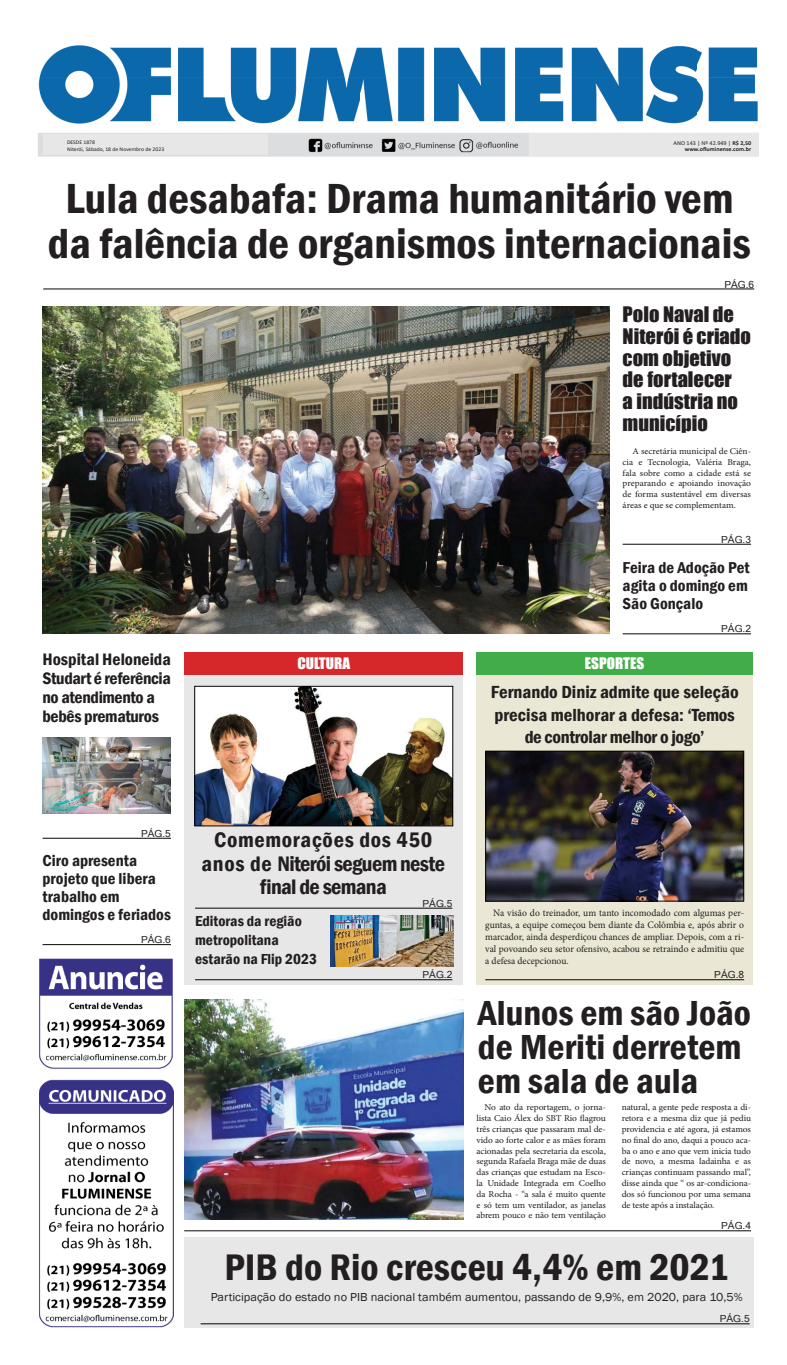
<style>
.page{position:relative;width:787px;height:1365px;background:#fff}
.page>*{position:absolute;margin:0;border:0;box-sizing:border-box;transform-origin:0 0}
.t1{font:600 condensed 43.23px/45.1px "Franklin Gothic";color:#231f20;text-align:center;scale:1.04 1}
.t2{font:600 condensed 37.98px "Franklin Gothic";color:#231f20;scale:1.04 1}
.t3{font:600 condensed 35.79px/34.2px "Franklin Gothic";color:#231f20;scale:1.04 1}
.t4{font:600 condensed 21.61px/23.4px "Franklin Gothic";letter-spacing:-.03em;color:#231f20;text-align:center;scale:1.04 1}
.t5{font:19.69px/21.6px "Impact";color:#231f20;scale:1.04 1}
.t6{font:600 condensed 18.03px/22.5px "Franklin Gothic";color:#231f20;text-align:center;scale:1.04 1}
.t7{font:600 condensed 17.06px/19px "Franklin Gothic";letter-spacing:-.02em;color:#231f20;scale:1.04 1}
.t8{font:600 condensed 16.19px/18px "Franklin Gothic";color:#231f20;scale:1.04 1}
.t9{font:600 condensed 14.88px/18.9px "Franklin Gothic";color:#231f20;scale:1.04 1}
.t10{font:14.61px "Impact";color:#fff;scale:1.04 1}
.t11{font:11.9px "Franklin Gothic";color:#231f20;scale:1.04 1}
.t12{font:9.89px/11.9px "Minion Pro";color:#231f20;text-align:justify}
.t13{font:9.71px "Microsoft Sans Serif";color:#231f20;scale:1.04 1}
.t14{font:9.01px/10.8px "Minion Pro";letter-spacing:-.01em;color:#231f20;text-align:justify;scale:1.04 1}
.t15{font:700 5.95px/6.6px "Calibri";color:#231f20;text-align:right;scale:1.04 1}
.t16{font:5.51px/6.6px "Calibri";color:#231f20;scale:1.04 1}
.s1{font-weight:400}
</style>
<div class="page">
<img style="left:38px;top:45px;width:720px;height:112px">
<img style="left:39px;top:958px;width:134px;height:369px">
<div style="left:43px;top:134px;width:224px;height:21px;background:#e8e7e8"></div>
<div style="left:529px;top:133px;width:229px;height:23px;background:#e8e7e8"></div>
<hr style="left:43px;top:288px;width:711px;height:1px;background:#000">
<hr style="left:622px;top:633px;width:128px;height:1px;background:#000">
<hr style="left:622px;top:544px;width:128px;height:1px;background:#000">
<hr style="left:43px;top:838px;width:128px;height:1px;background:#000">
<hr style="left:43px;top:944px;width:128px;height:1px;background:#000">
<div style="left:184px;top:659px;width:279px;height:325px;background:#e8e7e8"></div>
<div style="left:184px;top:651px;width:279px;height:23px;background:#d6282b"></div>
<div style="left:476px;top:659px;width:276px;height:325px;background:#eae8d4"></div>
<div style="left:476px;top:651px;width:276px;height:23px;background:#40ad49"></div>
<div style="left:184px;top:1237px;width:570px;height:90px;background:#e8e7e8"></div>
<hr style="left:485px;top:979px;width:258px;height:1px;background:#000">
<hr style="left:200px;top:1323px;width:549px;height:1px;background:#000">
<hr style="left:195px;top:907px;width:257px;height:1px;background:#000">
<hr style="left:195px;top:979px;width:257px;height:1px;background:#000">
<hr style="left:184px;top:1230px;width:566px;height:1px;background:#000">
<img style="left:487px;top:752px;width:254px;height:147px">
<div style="left:485px;top:750px;width:258px;height:151px;border:1px solid #000"></div>
<img style="left:196px;top:687px;width:255px;height:137px">
<div style="left:194px;top:685px;width:259px;height:141px;border:1px solid #000"></div>
<img style="left:43px;top:307px;width:566px;height:327px">
<img style="left:184px;top:999px;width:279px;height:219px">
<img style="left:43px;top:737px;width:128px;height:76px">
<img style="left:330px;top:915px;width:123px;height:51px">
<p class="t16" style="left:67px;top:140px;width:95px">DESDE 1878<br>Niterói, Sábado, 18 de Novembro de 2023</p>
<p class="t15" style="left:673px;top:139px;width:76px"><span class="s1">ANO 143 | Nº 42.949 |</span> R$ 2,50 www.ofluminense.com.br</p>
<h1 class="t1" style="left:48px;top:179px;width:677px">Lula desabafa: Drama humanitário vem da falência de organismos internacionais</h1>
<p class="t13" style="left:724px;top:278px;width:30px">PÁG.6</p>
<h3 class="t5" style="left:622px;top:304px;width:125px">Polo Naval de<br>Niterói é criado com objetivo de fortalecer<br>a indústria no município</h3>
<p class="t14" style="left:622px;top:446px;width:125px;text-indent:10px">A secretária municipal de Ciên&shy;cia e Tecnologia, Valéria Braga, fala sobre como a cidade está se preparando e apoiando inovação de forma sustentável em diversas áreas e que se complementam.</p>
<p class="t13" style="left:720px;top:534px;width:30px">PÁG.3</p>
<h3 class="t8" style="left:622px;top:559px;width:124px">Feira de Adoção Pet agita o domingo em<br>São Gonçalo</h3>
<h3 class="t7" style="left:43px;top:650px;width:125px">Hospital Heloneida<br>Studart é referência no atendimento a bebês prematuros</h3>
<h3 class="t10" style="left:297px;top:656px;width:52px">CULTURA</h3>
<h3 class="t10" style="left:584px;top:656px;width:59px">ESPORTES</h3>
<p class="t13" style="left:720px;top:623px;width:30px">PÁG.2</p>
<h3 class="t6" style="left:490px;top:682px;width:240px">Fernando Diniz admite que seleção precisa melhorar a defesa: ‘Temos de controlar melhor o jogo’</h3>
<p class="t13" style="left:141px;top:827px;width:30px">PÁG.5</p>
<h3 class="t8" style="left:43px;top:852px;width:125px">Ciro apresenta projeto que libera trabalho em domingos e feriados</h3>
<p class="t13" style="left:141px;top:934px;width:30px">PÁG.6</p>
<h3 class="t4" style="left:201px;top:829px;width:236px">Comemorações dos 450 anos de Niterói seguem neste final de semana</h3>
<h3 class="t9" style="left:195px;top:912px;width:119px">Editoras da região metropolitana estarão na Flip 2023</h3>
<p class="t13" style="left:422px;top:897px;width:30px">PÁG.5</p>
<p class="t13" style="left:422px;top:969px;width:30px">PÁG.2</p>
<p class="t12" style="left:485px;top:907px;width:260px;text-indent:8px">Na visão do treinador, um tanto incomodado com algumas per&shy;guntas, a equipe começou bem diante da Colômbia e, após abrir o marcador, ainda desperdiçou chances de ampliar. Depois, com a ri&shy;val povoando seu setor ofensivo, acabou se retraindo e admitiu que a defesa decepcionou.</p>
<p class="t13" style="left:714px;top:969px;width:30px">PÁG.8</p>
<h3 class="t3" style="left:477px;top:997px;width:264px">Alunos em são João de Meriti derretem em sala de aula</h3>
<p class="t14" style="left:476px;top:1102px;width:126px;text-indent:8px">No ato da reportagem, o jorna&shy;lista Caio Álex do SBT Rio flagrou três crianças que passaram mal de&shy;vido ao forte calor e as mães foram acionadas pela secretaria da escola, segunda Rafaela Braga mãe de duas das crianças que estudam na Esco&shy;la Unidade Integrada em Coelho da Rocha - “a sala é muito quente e só tem um ventilador, as janelas abrem pouco e não tem ventilação</p>
<p class="t14" style="left:621px;top:1102px;width:126px">natural, a gente pede resposta a di&shy;retora e a mesma diz que já pediu providencia e até agora, já estamos no final do ano, daqui a pouco aca&shy;ba o ano e ano que vem inicia tudo de novo, a mesma ladainha e as crianças continuam passando mal”, disse ainda que “ os ar-condiciona&shy;dos só funcionou por uma semana de teste após a instalação.</p>
<p class="t13" style="left:720px;top:1220px;width:30px">PÁG.4</p>
<h2 class="t2" style="left:224px;top:1251px;width:486px">PIB do Rio cresceu 4,4% em 2021</h2>
<h3 class="t11" style="left:211px;top:1292px;width:513px">Participação do estado no PIB nacional também aumentou, passando de 9,9%, em 2020, para 10,5%</h3>
<p class="t13" style="left:719px;top:1313px;width:30px">PÁG.5</p>
</div>
